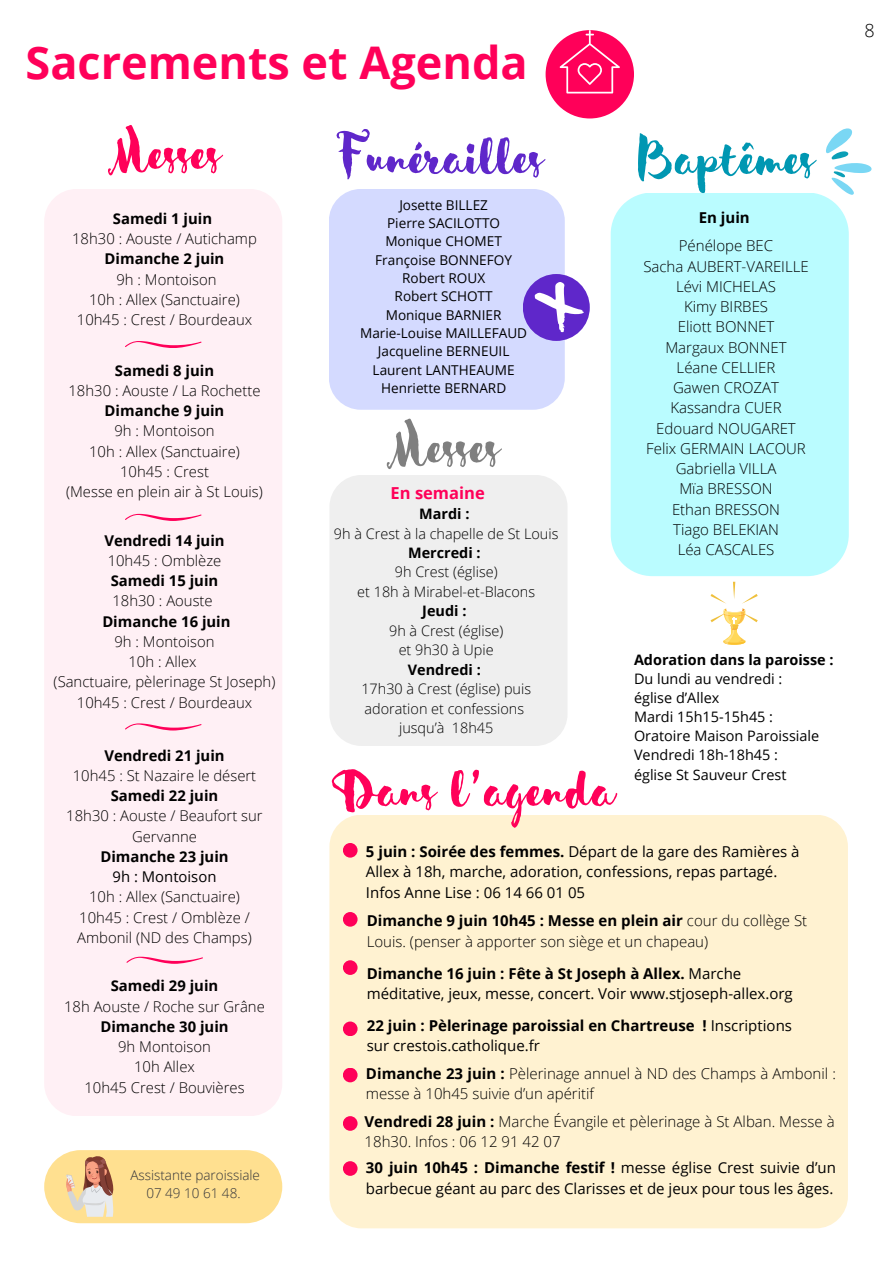
<style>
.page{position:relative;width:894px;height:1264px;background:#fff}
.page>*{position:absolute;margin:0;border:0;box-sizing:border-box;transform-origin:0 0}
.t1{font:60.75px "Sensa Brush Fill";color:#ff0059}
.t2{font:60.75px "Sensa Brush Fill";color:#5f27ca}
.t3{font:60.75px "Sensa Brush Fill";color:#0097b2}
.t4{font:60.75px "Sensa Brush Fill";color:#7f7f7f}
.t5{font:700 45px "Open Sans";color:#ff0059}
.t6{font:300 18px "Open Sans";color:#000}
.t7{font:700 16.5px "Open Sans";color:#ff0059}
.t8{font:300 15px/20.2px "Open Sans";color:#000}
.t9{font:15px/20.2px "Open Sans";color:#000}
.t10{font:700 15px/20.2px "Open Sans";color:#000}
.t11{font:300 14.85px/20.2px "Open Sans";color:#000;text-align:center}
.t12{font:700 14.85px "Open Sans";color:#000}
.t13{font:14.85px "Open Sans";color:#000}
.t14{font:300 14.4px/19.5px "Open Sans";color:#000;text-align:center}
.t15{font:14.4px/19.2px "Open Sans";color:#000}
.t16{font:700 14.4px "Open Sans";color:#000}
.t17{font:13.5px/18.3px "Open Sans";color:#000;text-align:center}
.t18{font:300 13.5px/18px "Open Sans";color:#323339;text-align:center}
.s1{font-weight:700}
.s2{font-weight:400}
</style>
<div class="page">
<div style="left:329px;top:814px;width:518px;height:414px;background:#fff2d1;border-radius:32px"></div>
<div style="left:329px;top:189px;width:235px;height:221px;background:#d4daff;border-radius:32px"></div>
<div style="left:545px;top:30px;width:88px;height:88px;background:#ff0059;border-radius:50%"></div>
<svg style="left:559px;top:30px;width:60px;height:63px"></svg>
<div style="left:522px;top:274px;width:67px;height:67px;background:#5f27ca;border-radius:50%"></div>
<svg style="left:533px;top:280px;width:52px;height:55px"></svg>
<div style="left:44px;top:189px;width:238px;height:926px;background:#fff0f5;border-radius:32px"></div>
<svg style="left:125px;top:723px;width:76px;height:7px"></svg>
<svg style="left:125px;top:514px;width:76px;height:6px"></svg>
<svg style="left:125px;top:341px;width:76px;height:7px"></svg>
<svg style="left:44px;top:1150px;width:238px;height:73px;background:#f9dc99"></svg>
<div style="left:329px;top:475px;width:238px;height:270px;background:#efefef;border-radius:32px"></div>
<div style="left:343px;top:1067px;width:14px;height:15px;background:#ff0059;border-radius:50%"></div>
<div style="left:343px;top:1021px;width:14px;height:15px;background:#ff0059;border-radius:50%"></div>
<div style="left:343px;top:1161px;width:14px;height:14px;background:#ff0059;border-radius:50%"></div>
<div style="left:343px;top:843px;width:14px;height:14px;background:#ff0059;border-radius:50%"></div>
<div style="left:343px;top:912px;width:14px;height:14px;background:#ff0059;border-radius:50%"></div>
<div style="left:343px;top:1116px;width:14px;height:14px;background:#ff0059;border-radius:50%"></div>
<div style="left:343px;top:960px;width:14px;height:14px;background:#ff0059;border-radius:50%"></div>
<div style="left:610px;top:193px;width:238px;height:383px;background:#bafcff"></div>
<svg style="left:825px;top:128px;width:46px;height:67px"></svg>
<svg style="left:710px;top:581px;width:47px;height:63px"></svg>
<svg style="left:126px;top:956px;width:77px;height:7px"></svg>
<h2 class="t5" style="left:26px;top:31px;width:503px">Sacrements et Agenda</h2>
<h1 class="t1" style="left:105px;top:116px;width:117px">Messes</h1>
<h1 class="t2" style="left:333px;top:120px;width:211px">Funérailles</h1>
<h1 class="t3" style="left:635px;top:121px;width:180px">Baptêmes</h1>
<p class="t12" style="left:113px;top:208px;width:101px">Samedi 1 juin</p>
<p class="t11" style="left:72px;top:228px;width:186px">18h30 : Aouste / Autichamp</p>
<p class="t12" style="left:105px;top:248px;width:121px">Dimanche 2 juin</p>
<p class="t11" style="left:77px;top:268px;width:177px">9h : Montoison<br>10h : Allex (Sanctuaire)<br>10h45 : Crest / Bourdeaux</p>
<p class="t12" style="left:115px;top:360px;width:101px">Samedi 8 juin</p>
<p class="t11" style="left:68px;top:380px;width:193px">18h30 : Aouste / La Rochette</p>
<p class="t12" style="left:105px;top:400px;width:121px">Dimanche 9 juin</p>
<p class="t11" style="left:66px;top:420px;width:198px">9h : Montoison<br>10h : Allex (Sanctuaire)<br>10h45 : Crest<br>(Messe en plein air à St Louis)</p>
<p class="t12" style="left:104px;top:530px;width:122px">Vendredi 14 juin</p>
<p class="t11" style="left:108px;top:550px;width:115px">10h45 : Omblèze</p>
<p class="t12" style="left:111px;top:570px;width:109px">Samedi 15 juin</p>
<p class="t11" style="left:112px;top:590px;width:102px">18h30 : Aouste</p>
<p class="t12" style="left:102px;top:611px;width:130px">Dimanche 16 juin</p>
<p class="t11" style="left:54px;top:631px;width:223px">9h : Montoison<br>10h : Allex<br>(Sanctuaire, pèlerinage St Joseph)<br>10h45 : Crest / Bourdeaux</p>
<p class="t12" style="left:104px;top:744px;width:122px">Vendredi 21 juin</p>
<p class="t11" style="left:73px;top:765px;width:185px">10h45 : St Nazaire le désert</p>
<p class="t12" style="left:111px;top:785px;width:109px">Samedi 22 juin</p>
<p class="t11" style="left:66px;top:805px;width:198px">18h30 : Aouste / Beaufort sur<br>Gervanne</p>
<p class="t12" style="left:100px;top:846px;width:130px">Dimanche 23 juin</p>
<p class="t13" style="left:112px;top:866px;width:105px">9h : Montoison</p>
<p class="t11" style="left:77px;top:886px;width:176px">10h : Allex (Sanctuaire)<br>10h45 : Crest / Omblèze /<br>Ambonil (ND des Champs)</p>
<p class="t12" style="left:111px;top:975px;width:109px">Samedi 29 juin</p>
<p class="t11" style="left:64px;top:995px;width:202px">18h Aouste / Roche sur Grâne</p>
<p class="t12" style="left:100px;top:1016px;width:130px">Dimanche 30 juin</p>
<p class="t11" style="left:84px;top:1036px;width:162px">9h Montoison<br>10h Allex<br>10h45 Crest / Bouvières</p>
<p class="t18" style="left:130px;top:1165px;width:131px">Assistante paroissiale<br>07 49 10 61 48.</p>
<p class="t17" style="left:360px;top:195px;width:168px">Josette BILLEZ<br>Pierre SACILOTTO<br>Monique CHOMET<br>Françoise BONNEFOY<br>Robert ROUX<br>Robert SCHOTT<br>Monique BARNIER<br>Marie-Louise MAILLEFAUD<br>Jacqueline BERNEUIL<br>Laurent LANTHEAUME<br>Henriette BERNARD</p>
<h1 class="t4" style="left:384px;top:409px;width:117px">Messes</h1>
<p class="t7" style="left:390px;top:481px;width:96px">En semaine</p>
<p class="t16" style="left:419px;top:503px;width:52px">Mardi :</p>
<p class="t14" style="left:334px;top:523px;width:226px">9h à Crest à la chapelle de St Louis</p>
<p class="t16" style="left:408px;top:542px;width:74px">Mercredi :</p>
<p class="t14" style="left:357px;top:562px;width:179px">9h Crest (église)<br>et 18h à Mirabel-et-Blacons</p>
<p class="t16" style="left:422px;top:601px;width:46px">Jeudi :</p>
<p class="t14" style="left:389px;top:620px;width:116px">9h à Crest (église) et 9h30 à Upie</p>
<p class="t16" style="left:408px;top:659px;width:74px">Vendredi :</p>
<p class="t14" style="left:361px;top:679px;width:171px">17h30 à Crest (église) puis adoration et confessions jusqu’à 18h45</p>
<h1 class="t1" style="left:329px;top:753px;width:286px">Dans l’agenda</h1>
<p class="t10" style="left:698px;top:207px;width:53px">En juin</p>
<p class="t8" style="left:643px;top:235px;width:167px;text-align:center">Pénélope BEC<br>Sacha AUBERT-VAREILLE<br>Lévi MICHELAS<br>Kimy BIRBES<br>Eliott BONNET<br>Margaux BONNET<br>Léane CELLIER<br>Gawen CROZAT<br>Kassandra CUER<br>Edouard NOUGARET<br>Felix GERMAIN LACOUR<br>Gabriella VILLA<br>Mïa BRESSON<br>Ethan BRESSON<br>Tiago BELEKIAN<br>Léa CASCALES</p>
<p class="t16" style="left:633px;top:649px;width:201px">Adoration dans la paroisse :</p>
<p class="t15" style="left:633px;top:668px;width:187px">Du lundi au vendredi : église d’Allex<br>Mardi 15h15-15h45 :<br>Oratoire Maison Paroissiale<br>Vendredi 18h-18h45 : église St Sauveur Crest</p>
<p class="t9" style="left:366px;top:841px;width:435px"><span class="s1">5 juin : Soirée des femmes.</span> Départ de la gare des Ramières à<br>Allex à 18h, marche, adoration, confessions, repas partagé.<br>Infos Anne Lise : 06 14 66 01 05</p>
<p class="t8" style="left:366px;top:910px;width:442px"><span class="s1">Dimanche 9 juin 10h45 : Messe en plein air</span> cour du collège St<br>Louis. (penser à apporter son siège et un chapeau)</p>
<p class="t9" style="left:366px;top:962px;width:427px"><span class="s1">Dimanche 16 juin : Fête à St Joseph à Allex.</span> Marche méditative, jeux, messe, concert. Voir www.stjoseph-allex.org</p>
<p class="t10" style="left:366px;top:1015px;width:426px">22 juin : Pèlerinage paroissial en Chartreuse ! <span class="s2">Inscriptions sur crestois.catholique.fr</span></p>
<p class="t8" style="left:366px;top:1062px;width:471px"><span class="s1">Dimanche 23 juin :</span> Pèlerinage annuel à ND des Champs à Ambonil : messe à 10h45 suivie d’un apéritif</p>
<p class="t8" style="left:364px;top:1110px;width:471px"><span class="s1">Vendredi 28 juin :</span> Marche Évangile et pèlerinage à St Alban. Messe à<br>18h30. Infos : 06 12 91 42 07</p>
<p class="t9" style="left:366px;top:1157px;width:471px"><span class="s1">30 juin 10h45 : Dimanche festif !</span> messe église Crest suivie d’un barbecue géant au parc des Clarisses et de jeux pour tous les âges.</p>
<p class="t6" style="left:864px;top:18px;width:12px">8</p>
</div>
